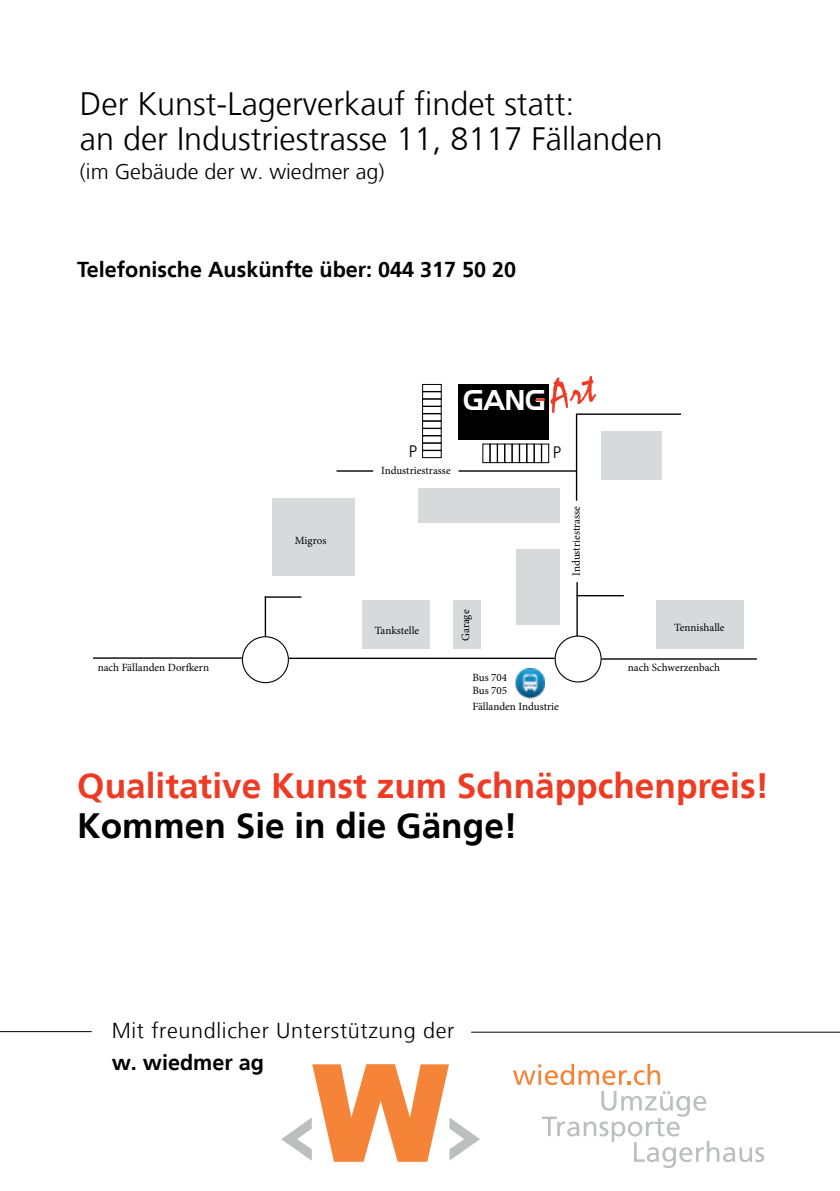
<style>
.page{position:relative;width:840px;height:1191px;background:#fff}
.page>*{position:absolute;margin:0;border:0;box-sizing:border-box;transform-origin:0 0}
.t1{font:700 35.2px "Frutiger";color:#ef3b23}
.t2{font:700 35.2px "Frutiger";color:#000}
.t3{font:300 32.4px/34.6px "Frutiger";color:#000}
.t4{font:28.4px "SF Fourche";color:#fff}
.t5{font:700 21.6px "Frutiger";color:#000}
.t6{font:300 21.6px "Frutiger";letter-spacing:.03em;color:#000}
.t7{font:300 21.6px "Frutiger";color:#000}
.t8{font:300 16.6px "Frutiger";color:#000}
.t9{font:11px/13.2px "Minion Pro";color:#000}
.s1{font-family:"Mistral";font-size:43.4px;color:#ef3b23}
</style>
<div class="page">
<hr style="left:0;top:1031px;width:92px;height:1px;background:#000">
<hr style="left:471px;top:1031px;width:368px;height:1px;background:#000">
<svg style="left:281px;top:1064px;width:198px;height:97px"></svg>
<svg style="left:513px;top:1063px;width:146px;height:22px"></svg>
<svg style="left:541px;top:1091px;width:222px;height:77px"></svg>
<hr style="left:601px;top:658px;width:155px;height:1px;background:#000">
<div style="left:242px;top:636px;width:47px;height:47px;border:1px solid #000;border-radius:50%"></div>
<hr style="left:289px;top:657px;width:265px;height:2px;background:#000">
<div style="left:554px;top:635px;width:47px;height:47px;border:1px solid #000;border-radius:50%"></div>
<hr style="left:575px;top:413px;width:2px;height:87px;background:#000">
<hr style="left:458px;top:470px;width:118px;height:2px;background:#000">
<hr style="left:577px;top:413px;width:103px;height:2px;background:#000">
<div style="left:458px;top:384px;width:90px;height:56px;background:#000"></div>
<div style="left:418px;top:488px;width:141px;height:35px;background:#d7d9da"></div>
<div style="left:600px;top:432px;width:61px;height:48px;background:#d7d9da"></div>
<div style="left:515px;top:549px;width:44px;height:75px;background:#d7d9da"></div>
<hr style="left:93px;top:657px;width:149px;height:2px;background:#000">
<div style="left:362px;top:600px;width:67px;height:49px;background:#d7d9da"></div>
<div style="left:272px;top:499px;width:82px;height:77px;background:#d7d9da"></div>
<hr style="left:336px;top:470px;width:37px;height:2px;background:#000">
<div style="left:422px;top:384px;width:19px;height:7px;border:1px solid #000"></div>
<div style="left:422px;top:406px;width:19px;height:8px;border:1px solid #000"></div>
<div style="left:422px;top:399px;width:19px;height:7px;border:1px solid #000"></div>
<div style="left:422px;top:391px;width:19px;height:8px;border:1px solid #000"></div>
<div style="left:422px;top:450px;width:19px;height:8px;border:1px solid #000"></div>
<div style="left:422px;top:443px;width:19px;height:7px;border:1px solid #000"></div>
<div style="left:422px;top:428px;width:19px;height:8px;border:1px solid #000"></div>
<div style="left:422px;top:421px;width:19px;height:7px;border:1px solid #000"></div>
<hr style="left:264px;top:596px;width:2px;height:40px;background:#000">
<hr style="left:264px;top:596px;width:37px;height:2px;background:#000">
<hr style="left:576px;top:582px;width:1px;height:54px;background:#000">
<hr style="left:576px;top:595px;width:47px;height:1px;background:#000">
<div style="left:452px;top:600px;width:28px;height:49px;background:#d7d9da"></div>
<div style="left:541px;top:444px;width:7px;height:19px;border:1px solid #000"></div>
<div style="left:512px;top:444px;width:7px;height:19px;border:1px solid #000"></div>
<div style="left:519px;top:444px;width:7px;height:19px;border:1px solid #000"></div>
<div style="left:526px;top:444px;width:8px;height:19px;border:1px solid #000"></div>
<div style="left:534px;top:444px;width:7px;height:19px;border:1px solid #000"></div>
<div style="left:490px;top:444px;width:7px;height:19px;border:1px solid #000"></div>
<div style="left:497px;top:444px;width:7px;height:19px;border:1px solid #000"></div>
<div style="left:504px;top:444px;width:8px;height:19px;border:1px solid #000"></div>
<div style="left:655px;top:600px;width:88px;height:48px;background:#d7d9da"></div>
<img style="left:515px;top:669px;width:29px;height:30px">
<svg style="left:548px;top:384px;width:1px;height:29px"></svg>
<h2 class="t3" style="left:80px;top:87px;width:584px">Der Kunst-Lagerverkauf findet statt:<br>an der Industriestrasse 11, 8117 Fällanden</h2>
<h3 class="t7" style="left:80px;top:159px;width:306px">(im Gebäude der w. wiedmer ag)</h3>
<h3 class="t5" style="left:77px;top:256px;width:440px">Telefonische Auskünfte über: 044 317 50 20</h3>
<h3 class="t4" style="left:463px;top:382px;width:84px">GANG<span class="s1">-</span></h3>
<h3 class="t8" style="left:408px;top:442px;width:10px">P</h3>
<h3 class="t8" style="left:552px;top:443px;width:10px">P</h3>
<p class="t9" style="left:294px;top:534px;width:33px">Migros</p>
<p class="t9" style="left:381px;top:464px;width:71px">Industriestrasse</p>
<p class="t9" style="left:374px;top:623px;width:46px">Tankstelle</p>
<p class="t9" style="left:459px;top:641px;width:33px;rotate:-90deg">Garage</p>
<p class="t9" style="left:569px;top:576px;width:71px;rotate:-90deg">Industriestrasse</p>
<p class="t9" style="left:673px;top:621px;width:52px">Tennishalle</p>
<p class="t9" style="left:98px;top:661px;width:113px">nach Fällanden Dorfkern</p>
<p class="t9" style="left:627px;top:661px;width:94px">nach Schwerzenbach</p>
<p class="t9" style="left:472px;top:670px;width:36px">Bus 704<br>Bus 705</p>
<p class="t9" style="left:472px;top:699px;width:88px">Fällanden Industrie</p>
<h1 class="t1" style="left:77px;top:765px;width:693px">Qualitative Kunst zum Schnäppchenpreis!</h1>
<h1 class="t2" style="left:77px;top:804px;width:441px">Kommen Sie in die Gänge!</h1>
<h3 class="t6" style="left:112px;top:1018px;width:344px">Mit freundlicher Unterstützung der</h3>
<h3 class="t5" style="left:112px;top:1050px;width:154px">w. wiedmer ag</h3>
</div>
